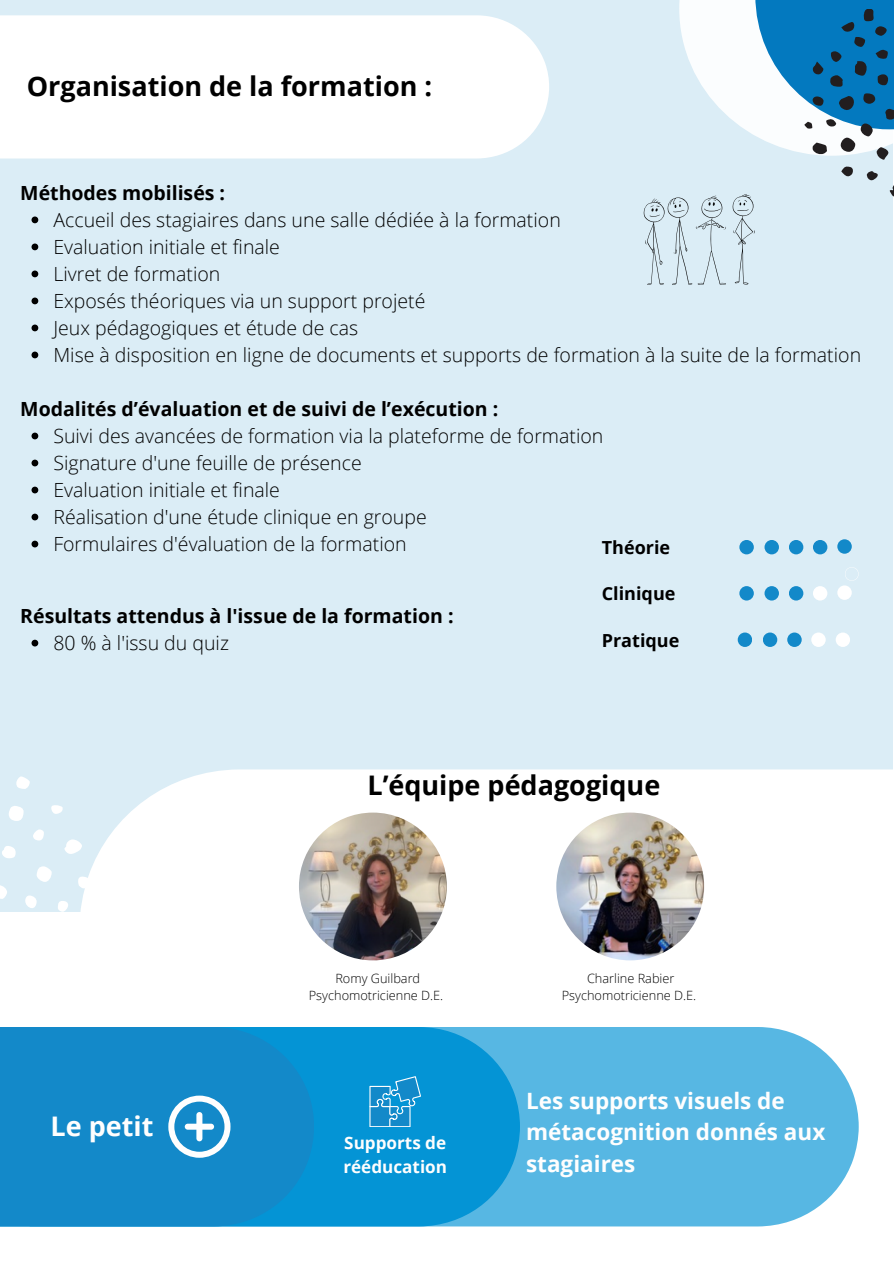
<style>
.page{position:relative;width:894px;height:1264px;background:#fff}
.page>*{position:absolute;margin:0;border:0;box-sizing:border-box;transform-origin:0 0}
.t1{font:700 27px "Open Sans";color:#000}
.t2{font:700 27px "Open Sans";color:#fefefe}
.t3{font:700 22.5px/31.5px "Open Sans";color:#fefefe}
.t4{font:300 19.5px "Open Sans";color:#000}
.t5{font:700 19.5px "Open Sans";color:#000}
.t6{font:700 18px "Open Sans";color:#000}
.t7{font:700 17.1px/23.9px "Open Sans";color:#fefefe}
.t8{font:300 12.75px "Open Sans";color:#000}
</style>
<div class="page">
<div style="left:0;top:0;width:892px;height:911px;background:#dbedf6"></div>
<div style="left:80px;top:769px;width:813px;height:192px;background:#fff"></div>
<svg style="left:679px;top:0;width:214px;height:156px;fill:#fbfdfe"></svg>
<svg style="left:755px;top:0;width:138px;height:129px;background:#4da0d1"></svg>
<svg style="left:838px;top:96px;width:17px;height:15px"></svg>
<div style="left:840px;top:137px;width:15px;height:15px;background:#221e1f;border-radius:50%"></div>
<svg style="left:889px;top:182px;width:4px;height:14px"></svg>
<svg style="left:812px;top:142px;width:15px;height:13px"></svg>
<svg style="left:860px;top:123px;width:12px;height:13px"></svg>
<svg style="left:862px;top:93px;width:12px;height:11px"></svg>
<svg style="left:876px;top:147px;width:12px;height:13px"></svg>
<svg style="left:885px;top:108px;width:8px;height:12px"></svg>
<svg style="left:812px;top:61px;width:12px;height:14px"></svg>
<svg style="left:841px;top:166px;width:11px;height:11px"></svg>
<svg style="left:830px;top:9px;width:58px;height:78px;background:#0867a0"></svg>
<svg style="left:812px;top:96px;width:11px;height:10px"></svg>
<svg style="left:866px;top:171px;width:12px;height:9px"></svg>
<svg style="left:825px;top:118px;width:11px;height:9px"></svg>
<svg style="left:804px;top:122px;width:8px;height:7px"></svg>
<svg style="left:9px;top:806px;width:15px;height:15px"></svg>
<svg style="left:64px;top:839px;width:18px;height:15px"></svg>
<svg style="left:36px;top:866px;width:16px;height:16px"></svg>
<svg style="left:0;top:885px;width:7px;height:14px"></svg>
<svg style="left:2px;top:846px;width:14px;height:12px"></svg>
<svg style="left:16px;top:776px;width:14px;height:13px"></svg>
<svg style="left:25px;top:895px;width:12px;height:13px"></svg>
<svg style="left:78px;top:876px;width:11px;height:12px"></svg>
<svg style="left:33px;top:829px;width:11px;height:11px"></svg>
<svg style="left:58px;top:901px;width:10px;height:10px"></svg>
<svg style="left:51px;top:805px;width:12px;height:9px"></svg>
<div style="left:0;top:15px;width:549px;height:143px;background:#fff"></div>
<svg style="left:845px;top:567px;width:13px;height:14px"></svg>
<div style="left:762px;top:632px;width:15px;height:15px;background:#1389c9;border-radius:50%"></div>
<div style="left:737px;top:632px;width:15px;height:15px;background:#1389c9;border-radius:50%"></div>
<div style="left:787px;top:632px;width:14px;height:15px;background:#1389c9;border-radius:50%"></div>
<div style="left:811px;top:632px;width:14px;height:15px;background:#fff;border-radius:50%"></div>
<div style="left:835px;top:632px;width:14px;height:15px;background:#fff;border-radius:50%"></div>
<div style="left:764px;top:540px;width:14px;height:14px;background:#1389c9;border-radius:50%"></div>
<div style="left:739px;top:540px;width:14px;height:14px;background:#1389c9;border-radius:50%"></div>
<div style="left:788px;top:540px;width:15px;height:14px;background:#1389c9;border-radius:50%"></div>
<div style="left:812px;top:540px;width:15px;height:14px;background:#1389c9;border-radius:50%"></div>
<div style="left:837px;top:539px;width:14px;height:14px;background:#1389c9;border-radius:50%"></div>
<div style="left:764px;top:586px;width:14px;height:14px;background:#1389c9;border-radius:50%"></div>
<div style="left:739px;top:586px;width:14px;height:14px;background:#1389c9;border-radius:50%"></div>
<div style="left:788px;top:586px;width:15px;height:14px;background:#1389c9;border-radius:50%"></div>
<div style="left:812px;top:586px;width:15px;height:14px;background:#fff;border-radius:50%"></div>
<div style="left:837px;top:585px;width:14px;height:15px;background:#fff;border-radius:50%"></div>
<svg style="left:32px;top:216px;width:6px;height:7px"></svg>
<svg style="left:32px;top:243px;width:6px;height:7px"></svg>
<svg style="left:32px;top:270px;width:6px;height:7px"></svg>
<svg style="left:32px;top:297px;width:6px;height:7px"></svg>
<svg style="left:32px;top:324px;width:6px;height:7px"></svg>
<svg style="left:32px;top:351px;width:6px;height:7px"></svg>
<svg style="left:32px;top:432px;width:6px;height:7px"></svg>
<svg style="left:32px;top:459px;width:6px;height:7px"></svg>
<svg style="left:32px;top:486px;width:6px;height:7px"></svg>
<svg style="left:32px;top:513px;width:6px;height:7px"></svg>
<svg style="left:32px;top:540px;width:6px;height:7px"></svg>
<svg style="left:32px;top:639px;width:6px;height:7px"></svg>
<div style="left:520px;top:1027px;width:338px;height:199px;background:#57b7e3"></div>
<div style="left:0;top:1026px;width:520px;height:200px;background:#0494d5"></div>
<div style="left:0;top:1026px;width:314px;height:200px;background:#1389c9"></div>
<svg style="left:168px;top:1095px;width:62px;height:62px"></svg>
<svg style="left:369px;top:1076px;width:52px;height:50px"></svg>
<img style="left:556px;top:812px;width:148px;height:148px;border-radius:50%">
<img style="left:299px;top:812px;width:147px;height:148px;border-radius:50%">
<svg style="left:643px;top:194px;width:111px;height:91px"></svg>
<p class="t1" style="left:27px;top:68px;width:407px">Organisation de la formation :</p>
<p class="t5" style="left:20px;top:179px;width:206px">Méthodes mobilisés :</p>
<p class="t4" style="left:53px;top:206px;width:508px">Accueil des stagiaires dans une salle dédiée à la formation</p>
<p class="t4" style="left:53px;top:233px;width:228px">Evaluation initiale et finale</p>
<p class="t4" style="left:53px;top:260px;width:168px">Livret de formation</p>
<h3 class="t4" style="left:53px;top:287px;width:373px">Exposés théoriques via un support projeté</h3>
<p class="t4" style="left:53px;top:314px;width:306px">Jeux pédagogiques et étude de cas</p>
<p class="t4" style="left:53px;top:341px;width:809px">Mise à disposition en ligne de documents et supports de formation à la suite de la formation</p>
<p class="t5" style="left:20px;top:395px;width:479px">Modalités d’évaluation et de suivi de l’exécution :</p>
<p class="t4" style="left:53px;top:422px;width:551px">Suivi des avancées de formation via la plateforme de formation</p>
<p class="t4" style="left:53px;top:449px;width:310px">Signature d'une feuille de présence</p>
<h3 class="t4" style="left:53px;top:476px;width:228px">Evaluation initiale et finale</h3>
<p class="t4" style="left:53px;top:503px;width:375px">Réalisation d'une étude clinique en groupe</p>
<p class="t4" style="left:53px;top:530px;width:354px">Formulaires d'évaluation de la formation</p>
<h1 class="t6" style="left:601px;top:535px;width:70px">Théorie</h1>
<h3 class="t6" style="left:601px;top:581px;width:75px">Clinique</h3>
<p class="t6" style="left:601px;top:627px;width:79px">Pratique</p>
<h3 class="t5" style="left:20px;top:602px;width:434px">Résultats attendus à l'issue de la formation :</h3>
<h3 class="t4" style="left:53px;top:629px;width:177px">80 % à l'issu du quiz</h3>
<p class="t1" style="left:367px;top:766px;width:294px">L’équipe pédagogique</p>
<h3 class="t2" style="left:50px;top:1107px;width:104px">Le petit</h3>
<p class="t8" style="left:335px;top:969px;width:86px">Romy Guilbard</p>
<p class="t8" style="left:309px;top:986px;width:136px">Psychomotricienne D.E.</p>
<p class="t7" style="left:343px;top:1130px;width:105px">Supports de rééducation</p>
<p class="t8" style="left:587px;top:969px;width:89px">Charline Rabier</p>
<p class="t8" style="left:561px;top:986px;width:136px">Psychomotricienne D.E.</p>
<p class="t3" style="left:526px;top:1084px;width:301px">Les supports visuels de métacognition donnés aux stagiaires</p>
</div>
